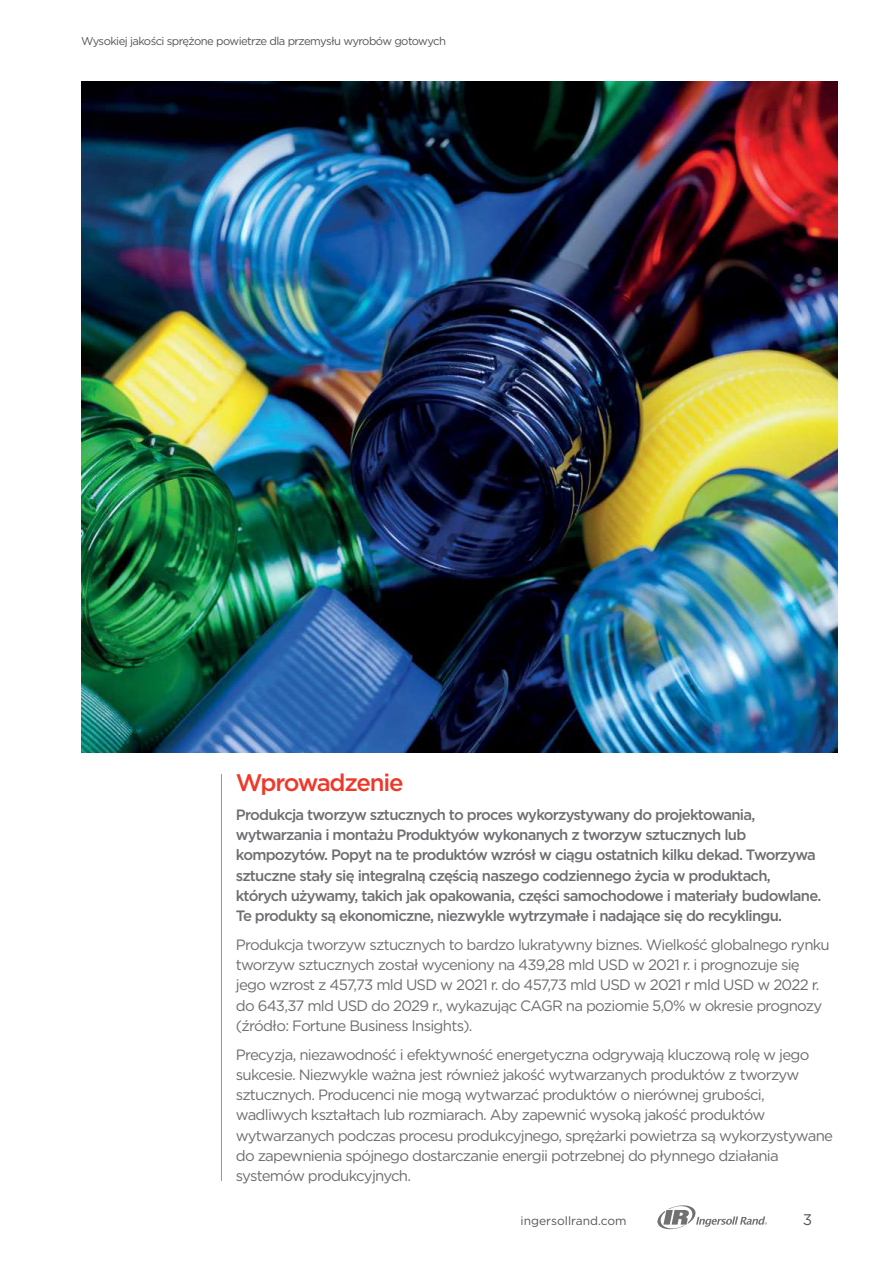
<style>
.page{position:relative;width:893px;height:1263px;background:#fff}
.page>*{position:absolute;margin:0;border:0;box-sizing:border-box;transform-origin:0 0}
.t1{font:500 24px "Gotham";letter-spacing:-.05em;color:#ef3829}
.t2{font:15.3px "Gotham";color:#565659}
.t3{font:15px/20.2px "Gotham";letter-spacing:-.05em;color:#6d6e71}
.t4{font:500 15px/20.2px "Gotham";letter-spacing:-.05em;color:#6d6e71}
.t5{font:12px "Gotham";color:#565659}
.t6{font:11.25px "Gotham";letter-spacing:-.05em;color:#565659}
</style>
<div class="page">
<svg style="left:657px;top:1205px;width:110px;height:24px"></svg>
<hr style="left:221px;top:774px;width:1px;height:407px;background:#95979a">
<img style="left:81px;top:81px;width:756px;height:672px">
<p class="t6" style="left:81px;top:34px;width:366px">Wysokiej jakości sprężone powietrze dla przemysłu wyrobów gotowych</p>
<h1 class="t1" style="left:236px;top:767px;width:169px">Wprowadzenie</h1>
<p class="t4" style="left:236px;top:804px;width:587px">Produkcja tworzyw sztucznych to proces wykorzystywany do projektowania, wytwarzania i montażu Produktyów wykonanych z tworzyw sztucznych lub kompozytów. Popyt na te produktów wzrósł w ciągu ostatnich kilku dekad. Tworzywa sztuczne stały się integralną częścią naszego codziennego życia w produktach, których używamy, takich jak opakowania, części samochodowe i materiały budowlane.<br>Te produkty są ekonomiczne, niezwykle wytrzymałe i nadające się do recyklingu.</p>
<p class="t3" style="left:236px;top:934px;width:595px">Produkcja tworzyw sztucznych to bardzo lukratywny biznes. Wielkość globalnego rynku tworzyw sztucznych został wyceniony na 439,28 mld USD w 2021 r. i prognozuje się jego wzrost z 457,73 mld USD w 2021 r. do 457,73 mld USD w 2021 r mld USD w 2022 r. do 643,37 mld USD do 2029 r., wykazując CAGR na poziomie 5,0% w okresie prognozy (źródło: Fortune Business Insights).</p>
<p class="t3" style="left:236px;top:1044px;width:599px">Precyzja, niezawodność i efektywność energetyczna odgrywają kluczową rolę w jego sukcesie. Niezwykle ważna jest również jakość wytwarzanych produktów z tworzyw sztucznych. Producenci nie mogą wytwarzać produktów o nierównej grubości, wadliwych kształtach lub rozmiarach. Aby zapewnić wysoką jakość produktów wytwarzanych podczas procesu produkcyjnego, sprężarki powietrza są wykorzystywane do zapewnienia spójnego dostarczanie energii potrzebnej do płynnego działania systemów produkcyjnych.</p>
<p class="t5" style="left:521px;top:1213px;width:107px">ingersollrand.com</p>
<p class="t2" style="left:803px;top:1209px;width:11px">3</p>
</div>
